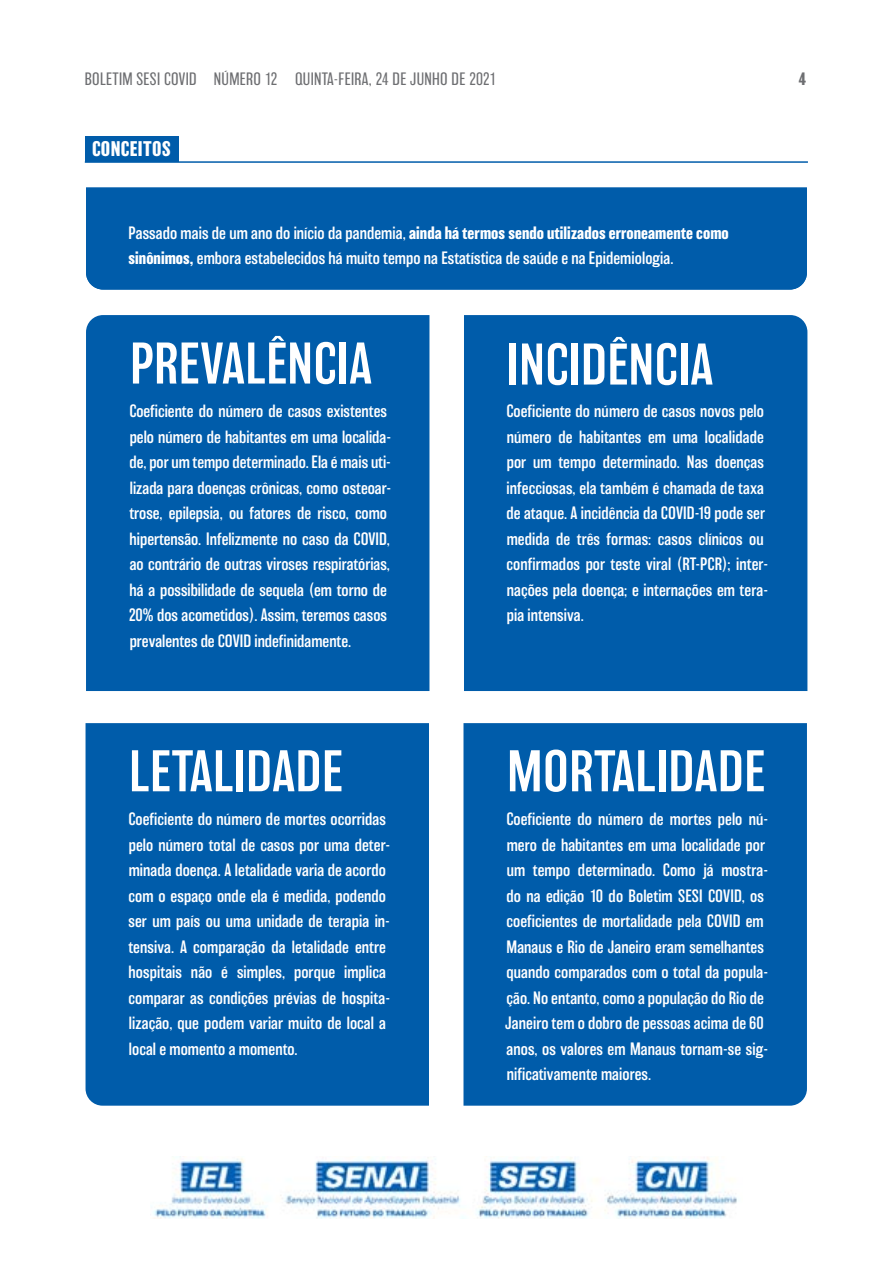
<style>
.page{position:relative;width:893px;height:1263px;background:#fff}
.page>*{position:absolute;margin:0;border:0;box-sizing:border-box;transform-origin:0 0}
.t1{font:300 54px "Balboa";letter-spacing:.01em;color:#fff}
.t2{font:700 19.5px "Balboa";letter-spacing:.02em;color:#fff}
.t3{font:300 16.5px/25.5px "Balboa";letter-spacing:.005em;color:#fff}
.t4{font:200 16.5px "Balboa";letter-spacing:.02em;color:#6d6e71}
.t5{font:700 16.5px "Balboa";color:#6d6e71}
.s1{font-weight:700}
</style>
<div class="page">
<img style="left:153px;top:1157px;width:584px;height:61px">
<div style="left:85px;top:137px;width:93px;height:25px;background:#005caa"></div>
<hr style="left:85px;top:161px;width:723px;height:2px;background:#005caa">
<div style="left:86px;top:188px;width:721px;height:102px;background:#005caa"></div>
<div style="left:464px;top:315px;width:343px;height:376px;background:#005caa"></div>
<div style="left:86px;top:315px;width:343px;height:376px;background:#005caa"></div>
<div style="left:86px;top:723px;width:343px;height:383px;background:#005caa"></div>
<div style="left:463px;top:723px;width:344px;height:383px;background:#005caa"></div>
<p class="t4" style="left:85px;top:70px;width:413px">BOLETIM SESI COVID NÚMERO 12 QUINTA-FEIRA, 24 DE JUNHO DE 2021</p>
<p class="t5" style="left:799px;top:69px;width:9px">4</p>
<p class="t2" style="left:92px;top:138px;width:80px">CONCEITOS</p>
<p class="t3" style="left:129px;top:220px;width:602px">Passado mais de um ano do início da pandemia, <span class="s1">ainda há termos sendo utilizados erroneamente como sinônimos,</span> embora estabelecidos há muito tempo na Estatística de saúde e na Epidemiologia.</p>
<h1 class="t1" style="left:130px;top:335px;width:243px">PREVALÊNCIA</h1>
<p class="t3" style="left:129px;top:398px;width:264px">Coeficiente do número de casos existentes pelo número de habitantes em uma localida&shy;de, por um tempo determinado. Ela é mais uti&shy;lizada para doenças crônicas, como osteoar&shy;trose, epilepsia, ou fatores de risco, como hipertensão. Infelizmente no caso da COVID, ao contrário de outras viroses respiratórias, há a possibilidade de sequela (em torno de 20% dos acometidos). Assim, teremos casos prevalentes de COVID indefinidamente.</p>
<h1 class="t1" style="left:129px;top:743px;width:215px">LETALIDADE</h1>
<p class="t3" style="left:128px;top:806px;width:263px">Coeficiente do número de mortes ocorridas pelo número total de casos por uma deter&shy;minada doença. A letalidade varia de acordo com o espaço onde ela é medida, podendo ser um país ou uma unidade de terapia in&shy;tensiva. A comparação da letalidade entre hospitais não é simples, porque implica comparar as condições prévias de hospita&shy;lização, que podem variar muito de local a local e momento a momento.</p>
<h1 class="t1" style="left:507px;top:336px;width:208px">INCIDÊNCIA</h1>
<p class="t3" style="left:506px;top:398px;width:263px">Coeficiente do número de casos novos pelo número de habitantes em uma localidade por um tempo determinado. Nas doenças infecciosas, ela também é chamada de taxa de ataque. A incidência da COVID-19 pode ser medida de três formas: casos clínicos ou confirmados por teste viral (RT-PCR); inter&shy;nações pela doença; e internações em tera&shy;pia intensiva.</p>
<h1 class="t1" style="left:507px;top:743px;width:260px">MORTALIDADE</h1>
<p class="t3" style="left:505px;top:806px;width:264px">Coeficiente do número de mortes pelo nú&shy;mero de habitantes em uma localidade por um tempo determinado. Como já mostra&shy;do na edição 10 do Boletim SESI COVID, os coeficientes de mortalidade pela COVID em Manaus e Rio de Janeiro eram semelhantes quando comparados com o total da popula&shy;ção. No entanto, como a população do Rio de Janeiro tem o dobro de pessoas acima de 60 anos, os valores em Manaus tornam-se sig&shy;nificativamente maiores.</p>
</div>
